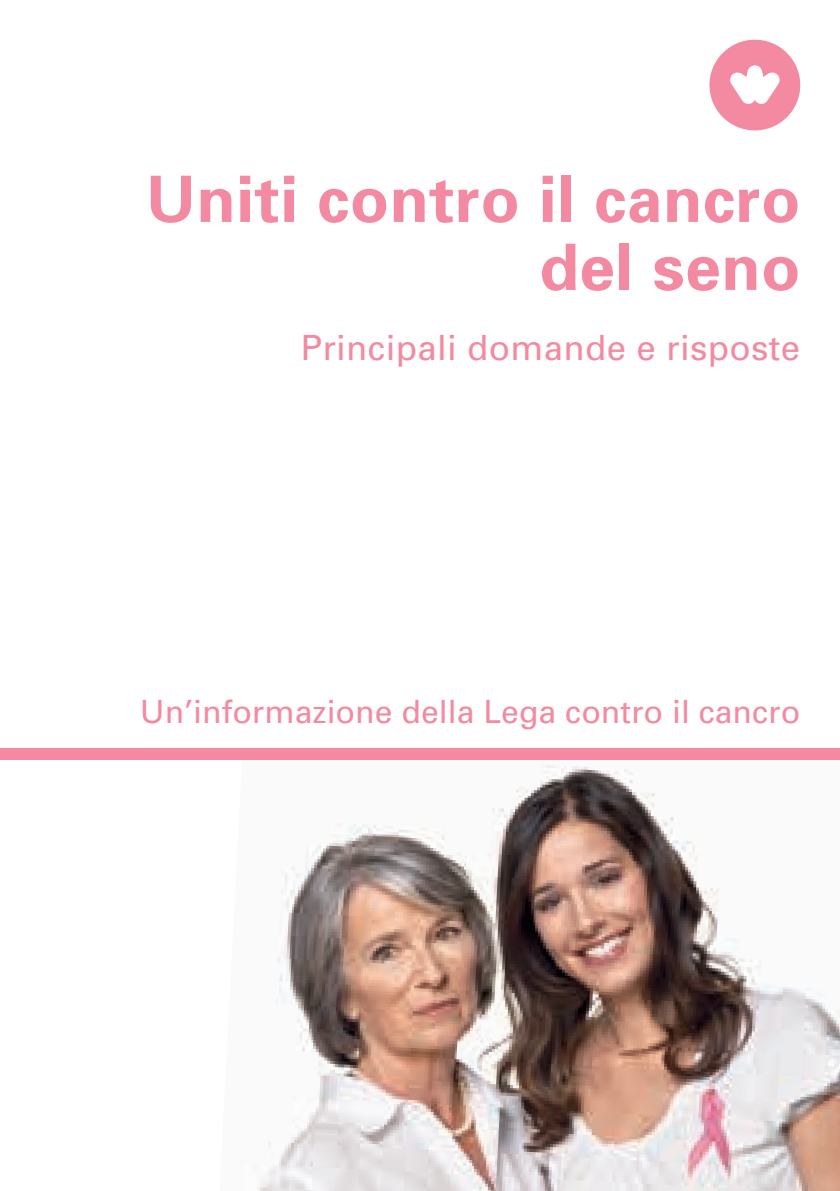
<style>
.page{position:relative;width:840px;height:1191px;background:#fff}
.page>*{position:absolute;margin:0;border:0;box-sizing:border-box;transform-origin:0 0}
.t1{font:700 64px/68px "Univers";letter-spacing:.01em;color:#f38aa1;text-align:right}
.t2{font:34.8px "Univers";letter-spacing:.01em;color:#f38aa1}
.t3{font:32px "Univers";color:#f38aa1}
</style>
<div class="page">
<img style="left:257px;top:765px;width:582px;height:426px">
<div style="left:0;top:748px;width:839px;height:12px;background:#f38aa1"></div>
<svg style="left:709px;top:40px;width:90px;height:90px"></svg>
<h1 class="t1" style="left:146px;top:163px;width:655px">Uniti contro il cancro del seno</h1>
<p class="t2" style="left:300px;top:326px;width:500px">Principali domande e risposte</p>
<p class="t3" style="left:140px;top:692px;width:661px">Un’informazione della Lega contro il cancro</p>
</div>
